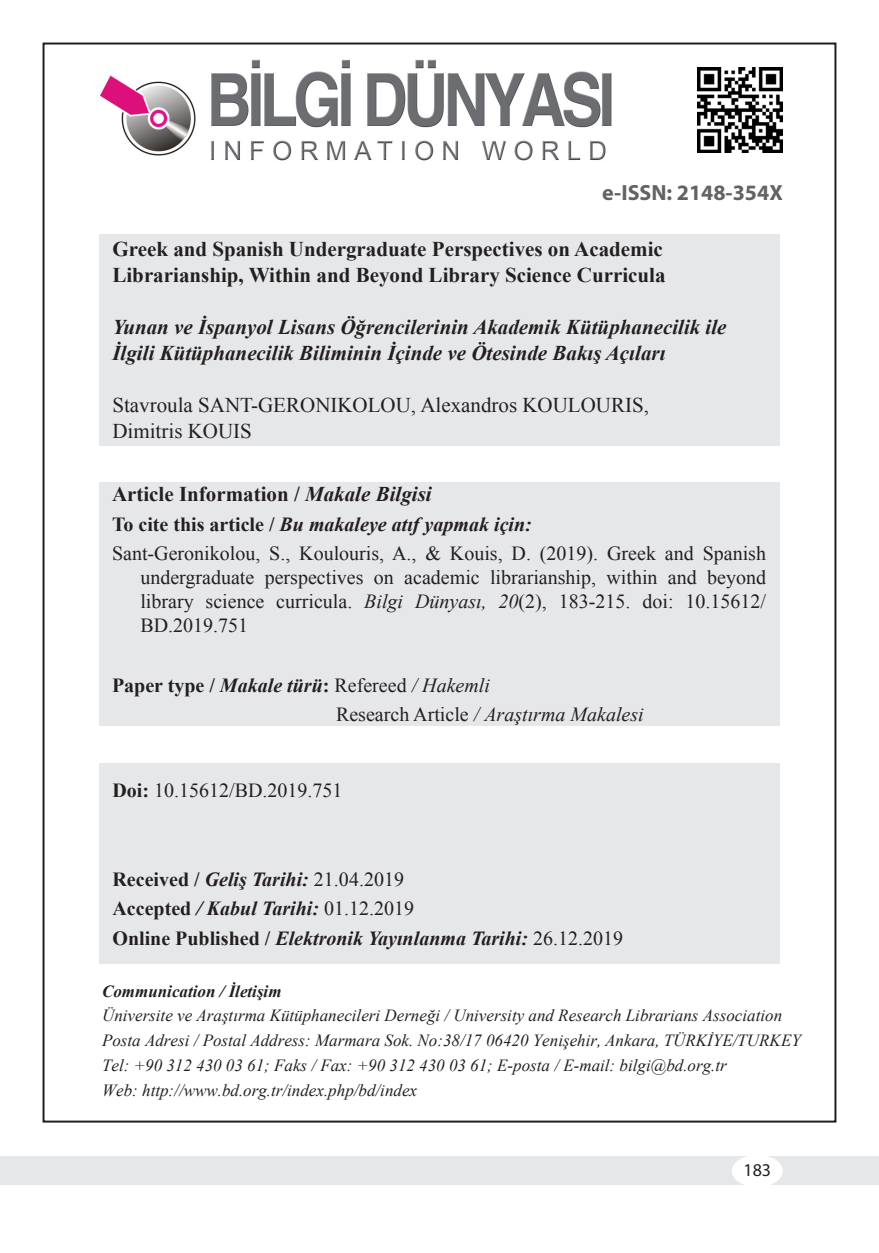
<style>
.page{position:relative;width:879px;height:1253px;background:#fff}
.page>*{position:absolute;margin:0;border:0;box-sizing:border-box;transform-origin:0 0}
.t1{font:700 22px "Myriad Pro";color:#636366}
.t2{font:700 21px/26px "Times New Roman";color:#231f20}
.t3{font:italic 700 21px/26px "Times New Roman";color:#231f20}
.t4{font:21px/26px "Times New Roman";color:#231f20}
.t5{font:20px/24px "Times New Roman";color:#231f20}
.t6{font:italic 700 20px/29.6px "Times New Roman";color:#231f20}
.t7{font:italic 20px/29.6px "Times New Roman";color:#231f20}
.t8{font:18px "Myriad Pro";color:#231f20}
.t9{font:italic 17px/24.8px "Times New Roman";color:#231f20}
.t10{font:italic 700 17px "Times New Roman";color:#231f20}
.s1{font-style:italic}
.s2{font-weight:700}
.s3{font-weight:700;font-style:italic}
.s4{font-weight:700;font-style:normal}
.s5{font-style:normal}
.s6{font-weight:400;font-style:normal}
</style>
<div class="page">
<div style="left:99px;top:234px;width:681px;height:211px;background:#e6e7e9"></div>
<div style="left:99px;top:482px;width:681px;height:244px;background:#e6e7e9"></div>
<div style="left:99px;top:763px;width:681px;height:200px;background:#e6e7e9"></div>
<img style="left:100px;top:59px;width:512px;height:102px">
<img style="left:698px;top:67px;width:85px;height:85px">
<div style="left:0;top:1156px;width:879px;height:28px;background:#e6e7e9"></div>
<div style="left:732px;top:1155px;width:51px;height:32px;background:#fff;border-radius:50%"></div>
<p class="t1" style="left:602px;top:178px;width:182px">e-ISSN: 2148-354X</p>
<p class="t2" style="left:112px;top:235px;width:554px">Greek and Spanish Undergraduate Perspectives on Academic<br>Librarianship, Within and Beyond Library Science Curricula</p>
<p class="t3" style="left:112px;top:313px;width:615px">Yunan ve İspanyol Lisans Öğrencilerinin Akademik Kütüphanecilik ile<br>İlgili Kütüphanecilik Biliminin İçinde ve Ötesinde Bakış Açıları</p>
<p class="t4" style="left:112px;top:391px;width:538px">Stavroula SANT-GERONIKOLOU, Alexandros KOULOURIS,<br>Dimitris KOUIS</p>
<p class="t2" style="left:112px;top:480px;width:321px">Article Information / <span class="s1">Makale Bilgisi</span></p>
<p class="t5" style="left:112px;top:509px;width:655px;line-height:29.6px"><span class="s2">To cite this article /</span> <span class="s3">Bu makaleye atıf yapmak için:<br></span>Sant-Geronikolou, S., Koulouris, A., &amp; Kouis, D. (2019). Greek and Spanish</p>
<p class="t5" style="left:140px;top:565px;width:627px;text-align:justify">undergraduate perspectives on academic librarianship, within and beyond library science curricula. <span class="s1">Bilgi Dünyası, 20</span>(2), 183-215. doi: 10.15612/ BD.2019.751</p>
<p class="t7" style="left:336px;top:670px;width:309px;text-indent:-224px"><span class="s4">Paper type /</span> <span class="s2">Makale türü</span><span class="s4">:</span> <span class="s5">Refereed</span> / Hakemli<br><span class="s5">Research Article</span> / Araştırma Makalesi</p>
<p class="t5" style="left:112px;top:778px;width:231px"><span class="s2">Doi:</span> 10.15612/BD.2019.751</p>
<p class="t6" style="left:112px;top:863px;width:512px"><span class="s5">Received /</span> Geliş Tarihi: <span class="s6">21.04.2019<br></span><span class="s5">Accepted</span> / Kabul Tarihi: <span class="s6">01.12.2019<br></span><span class="s5">Online Published /</span> Elektronik Yayınlanma Tarihi: <span class="s6">26.12.2019</span></p>
<p class="t10" style="left:102px;top:979px;width:181px">Communication / İletişim</p>
<p class="t9" style="left:102px;top:1003px;width:700px">Üniversite ve Araştırma Kütüphanecileri Derneği / University and Research Librarians Association Posta Adresi / Postal Address: Marmara Sok. No:38/17 06420 Yenişehir, Ankara, TÜRKİYE/TURKEY Tel: +90 312 430 03 61; Faks / Fax: +90 312 430 03 61; E-posta / E-mail: bilgi@bd.org.tr<br>Web: http://www.bd.org.tr/index.php/bd/index</p>
<p class="t8" style="left:743px;top:1159px;width:29px">183</p>
</div>
